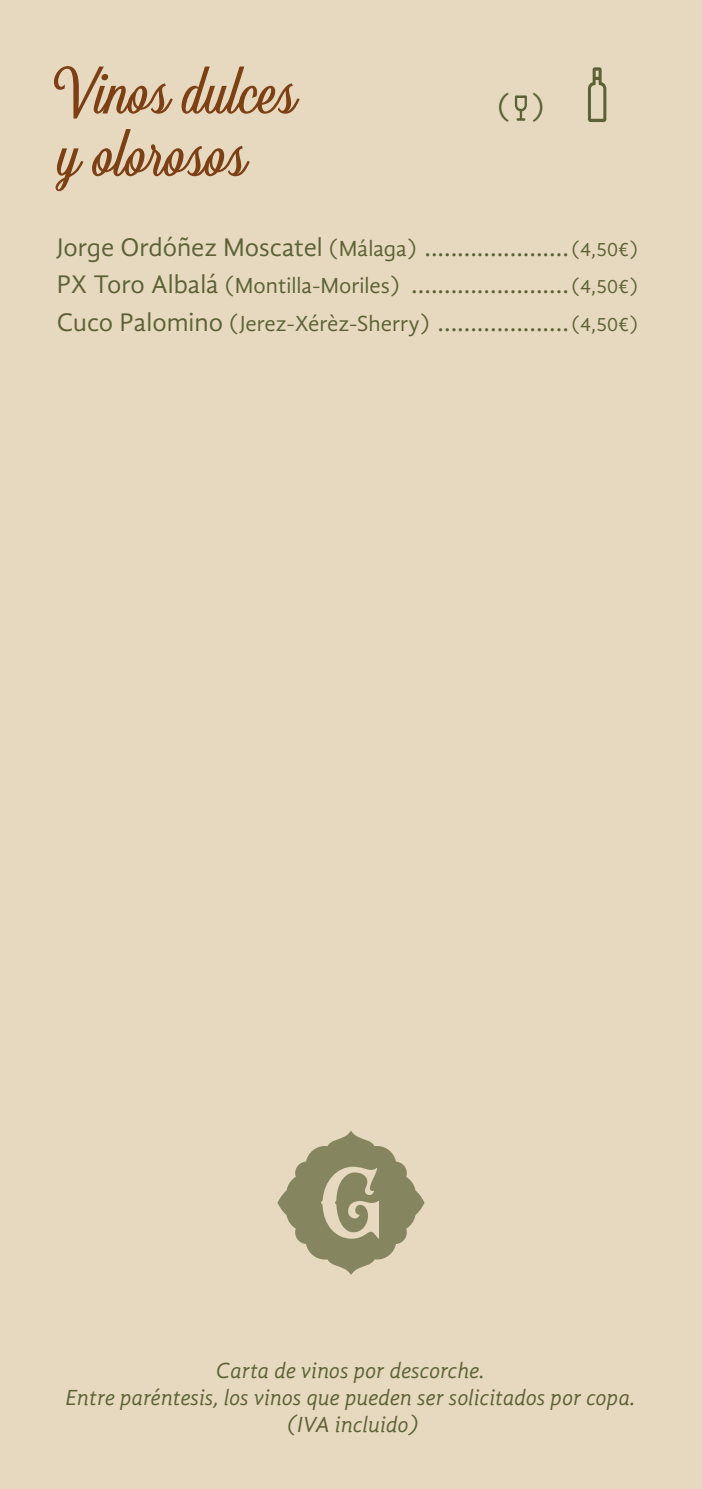
<style>
.page{position:relative;width:702px;height:1489px;background:#fff}
.page>*{position:absolute;margin:0;border:0;box-sizing:border-box;transform-origin:0 0}
.t1{font:62.5px "Eastside";color:#7d4015}
.t2{font:31px "Gandhi Sans";color:#5c6236}
.t3{font:26.25px/37.5px "Gandhi Sans";color:#5c6236;text-align:justify}
.t4{font:italic 22.5px/27px "Gandhi Sans";color:#5c6236;text-align:center}
.s1{font-size:22.5px}
.s2{font-size:20px}
</style>
<div class="page">
<div style="left:0;top:0;width:702px;height:1488px;background:#e7d9bf"></div>
<svg style="left:588px;top:67px;width:18px;height:55px"></svg>
<svg style="left:515px;top:95px;width:12px;height:26px"></svg>
<svg style="left:277px;top:1131px;width:147px;height:143px"></svg>
<h1 class="t1" style="left:57px;top:55px;width:240px">Vinos dulces</h1>
<h1 class="t1" style="left:57px;top:117px;width:190px">y olorosos</h1>
<p class="t2" style="left:497px;top:89px;width:49px">( )</p>
<p class="t3" style="left:57px;top:228px;width:583px">Jorge Ordóñez Moscatel <span class="s1">(Málaga)</span> ...................... <span class="s2">(4,50€)<br></span>PX Toro Albalá <span class="s1">(Montilla-Moriles)</span> ........................ <span class="s2">(4,50€)<br></span>Cuco Palomino <span class="s1">(Jerez-Xérèz-Sherry)</span> .................... <span class="s2">(4,50€)</span></p>
<p class="t4" style="left:65px;top:1356px;width:571px">Carta de vinos por descorche.<br>Entre paréntesis, los vinos que pueden ser solicitados por copa. (IVA incluido)</p>
</div>
